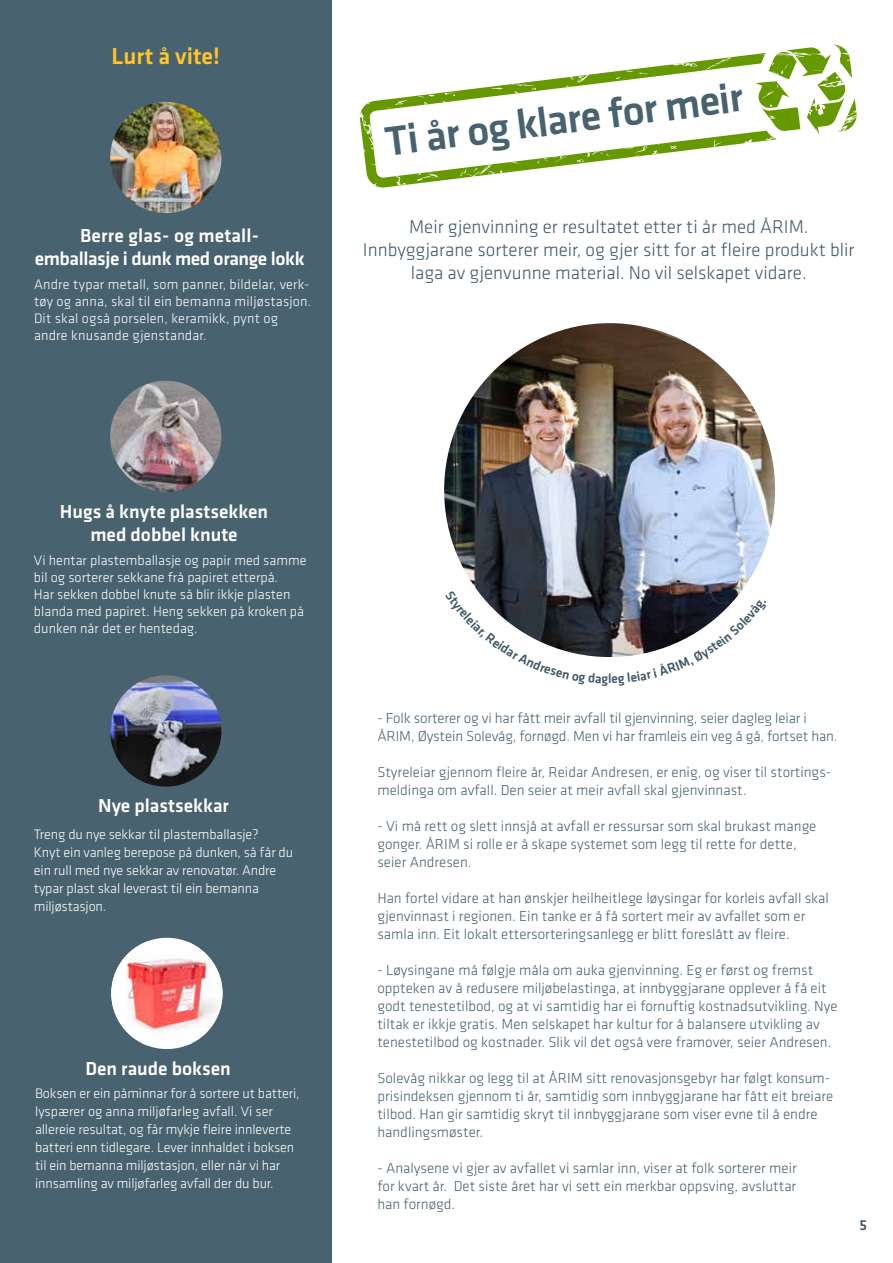
<style>
.page{position:relative;width:893px;height:1263px;background:#fff}
.page>*{position:absolute;margin:0;border:0;box-sizing:border-box;transform-origin:0 0}
.t1{font:500 42.75px "Klavika Basic";color:#48626f}
.t2{font:500 24px "Klavika Basic";color:#ffc529}
.t3{font:500 19.5px/22.5px "Klavika Basic";color:#fff;text-align:center}
.t4{font:500 19.5px/22.5px "Klavika Basic";letter-spacing:-.02em;color:#fff;text-align:center}
.t5{font:300 19.05px/23px "Klavika Basic";color:#425a69;text-align:center}
.t6{font:300 15px/18px "Klavika Basic";color:#48626f}
.t7{font:500 15px "Klavika Basic";color:#425a69}
.t8{font:300 14.25px/18px "Klavika Basic";letter-spacing:-.005em;color:#fff}
.t9{font:300 14.25px/17.1px "Klavika Basic";letter-spacing:.015em;color:#fff}
.t10{font:500 13.5px "Klavika Basic";color:#425a69}
</style>
<div class="page">
<div style="left:0;top:0;width:332px;height:1263px;background:#48626f"></div>
<img style="left:110px;top:102px;width:111px;height:111px;border-radius:56px">
<svg style="left:364px;top:95px;width:73px;height:90px"></svg>
<svg style="left:371px;top:164px;width:38px;height:24px"></svg>
<svg style="left:359px;top:95px;width:50px;height:63px"></svg>
<svg style="left:417px;top:45px;width:440px;height:136px"></svg>
<img style="left:110px;top:381px;width:111px;height:111px;border-radius:56px">
<img style="left:111px;top:942px;width:112px;height:103px">
<img style="left:110px;top:675px;width:111px;height:112px;border-radius:56px">
<img style="left:444px;top:323px;width:331px;height:267px">
<svg style="left:477px;top:590px;width:265px;height:68px"></svg>
<h2 class="t2" style="left:111px;top:40px;width:110px">Lurt å vite!</h2>
<h3 class="t4" style="left:35px;top:224px;width:271px">Berre glas- og metall-<br>emballasje i dunk med orange lokk</h3>
<p class="t9" style="left:34px;top:275px;width:279px">Andre typar metall, som panner, bildelar, verk&shy;tøy og anna, skal til ein bemanna miljøstasjon.<br>Dit skal også porselen, keramikk, pynt og andre knusande gjenstandar.</p>
<h1 class="t1" style="left:381px;top:113px;width:363px;rotate:-7deg">Ti år og klare for meir</h1>
<p class="t5" style="left:363px;top:215px;width:493px">Meir gjenvinning er resultatet etter ti år med ÅRIM.<br>Innbyggjarane sorterer meir, og gjer sitt for at fleire produkt blir laga av gjenvunne material. No vil selskapet vidare.</p>
<h3 class="t3" style="left:60px;top:500px;width:210px">Hugs å knyte plastsekken med dobbel knute</h3>
<p class="t8" style="left:34px;top:551px;width:274px;line-height:17.1px">Vi hentar plastemballasje og papir med samme bil og sorterer sekkane frå papiret etterpå.<br>Har sekken dobbel knute så blir ikkje plasten blanda med papiret. Heng sekken på kroken på dunken når det er hentedag.</p>
<h3 class="t3" style="left:98px;top:794px;width:132px">Nye plastsekkar</h3>
<p class="t8" style="left:34px;top:825px;width:261px">Treng du nye sekkar til plastemballasje?<br>Knyt ein vanleg berepose på dunken, så får du ein rull med nye sekkar av renovatør. Andre typar plast skal leverast til ein bemanna miljøstasjon.</p>
<h3 class="t3" style="left:85px;top:1056px;width:147px">Den raude boksen</h3>
<p class="t8" style="left:35px;top:1084px;width:266px">Boksen er ein påminnar for å sortere ut batteri, lyspærer og anna miljøfarleg avfall. Vi ser allereie resultat, og får mykje fleire innleverte batteri enn tidlegare. Lever innhaldet i boksen til ein bemanna miljøstasjon, eller når vi har innsamling av miljøfarleg avfall der du bur.</p>
<p class="t10" style="left:608px;top:670px;width:5px">l</p>
<p class="t6" style="left:377px;top:709px;width:461px">- Folk sorterer og vi har fått meir avfall til gjenvinning, seier dagleg leiar i<br>ÅRIM, Øystein Solevåg, fornøgd. Men vi har framleis ein veg å gå, fortset han.</p>
<p class="t6" style="left:377px;top:763px;width:455px">Styreleiar gjennom fleire år, Reidar Andresen, er enig, og viser til stortings&shy;meldinga om avfall. Den seier at meir avfall skal gjenvinnast.</p>
<p class="t6" style="left:377px;top:817px;width:441px">- Vi må rett og slett innsjå at avfall er ressursar som skal brukast mange gonger. ÅRIM si rolle er å skape systemet som legg til rette for dette, seier Andresen.</p>
<p class="t6" style="left:377px;top:889px;width:453px">Han fortel vidare at han ønskjer heilheitlege løysingar for korleis avfall skal gjenvinnast i regionen. Ein tanke er å få sortert meir av avfallet som er samla inn. Eit lokalt ettersorteringsanlegg er blitt foreslått av fleire.</p>
<p class="t6" style="left:377px;top:961px;width:462px">- Løysingane må følgje måla om auka gjenvinning. Eg er først og fremst oppteken av å redusere miljøbelastinga, at innbyggjarane opplever å få eit godt tenestetilbod, og at vi samtidig har ei fornuftig kostnadsutvikling. Nye tiltak er ikkje gratis. Men selskapet har kultur for å balansere utvikling av tenestetilbod og kostnader. Slik vil det også vere framover, seier Andresen.</p>
<p class="t6" style="left:377px;top:1069px;width:457px">Solevåg nikkar og legg til at ÅRIM sitt renovasjonsgebyr har følgt konsum&shy;prisindeksen gjennom ti år, samtidig som innbyggjarane har fått eit breiare tilbod. Han gir samtidig skryt til innbyggjarane som viser evne til å endre handlingsmøster.</p>
<p class="t6" style="left:377px;top:1159px;width:421px;text-align:justify">- Analysene vi gjer av avfallet vi samlar inn, viser at folk sorterer meir for kvart år. Det siste året har vi sett ein merkbar oppsving, avsluttar han fornøgd.</p>
<p class="t7" style="left:859px;top:1215px;width:9px">5</p>
</div>
